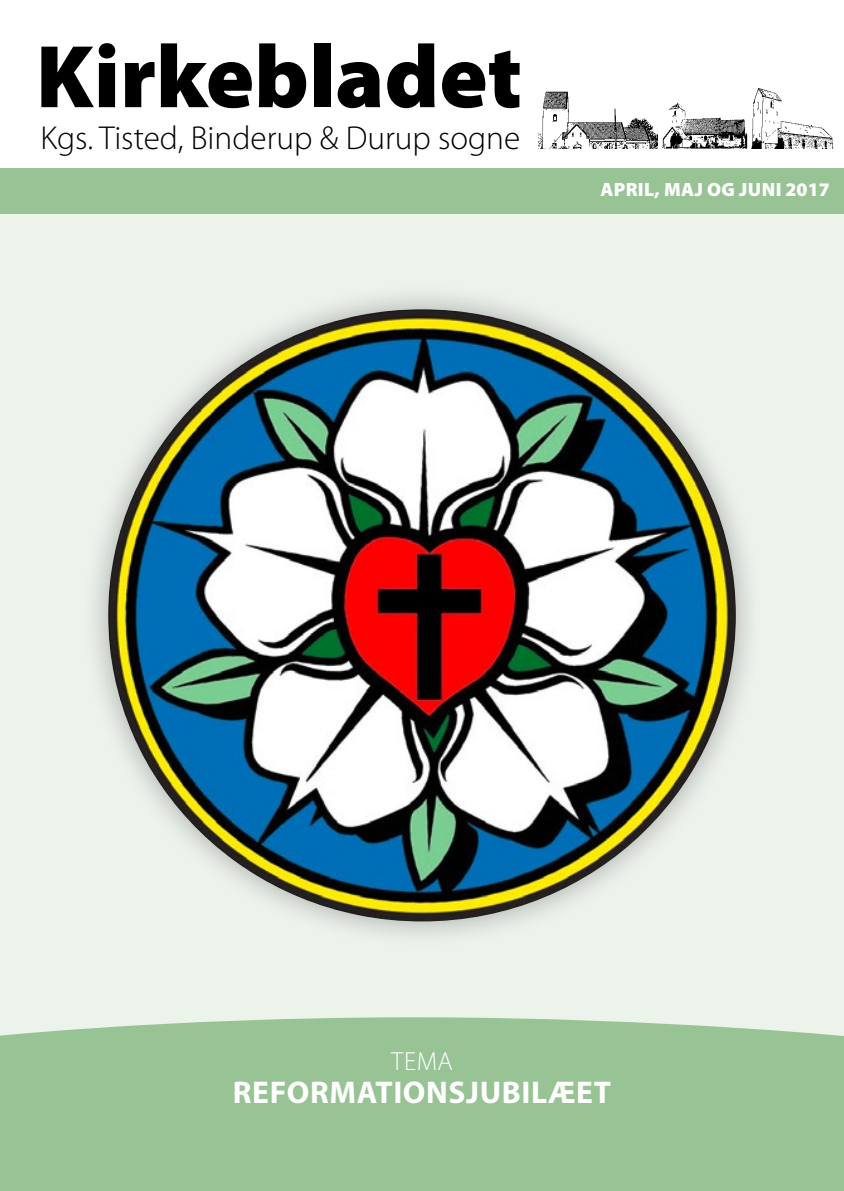
<style>
.page{position:relative;width:844px;height:1191px;background:#fff}
.page>*{position:absolute;margin:0;border:0;box-sizing:border-box;transform-origin:0 0}
.t1{font:900 89.77px "Myriad Pro";color:#000}
.t2{font:300 33.25px "Myriad Pro";color:#000}
.t3{font:700 31.5px "Myriad Pro";letter-spacing:.02em;color:#fff}
.t4{font:300 26.25px "Myriad Pro";color:#fff}
.t5{font:900 19.25px "Myriad Pro";letter-spacing:.02em;color:#fff}
</style>
<div class="page">
<div style="left:0;top:210px;width:843px;height:900px;background:#ecf3eb"></div>
<img style="left:538px;top:91px;width:119px;height:57px">
<img style="left:751px;top:88px;width:81px;height:60px">
<img style="left:662px;top:102px;width:85px;height:46px">
<div style="left:0;top:1017px;width:843px;height:174px;background:#98c395"></div>
<div style="left:0;top:168px;width:843px;height:45px;background:#98c395"></div>
<div style="left:81px;top:282px;width:682px;height:667px;background:#000;opacity:.3"></div>
<img style="left:108px;top:309px;width:627px;height:612px">
<h1 class="t1" style="left:36px;top:17px;width:487px">Kirkebladet</h1>
<p class="t2" style="left:41px;top:118px;width:481px">Kgs. Tisted, Binderup &amp; Durup sogne</p>
<p class="t5" style="left:600px;top:177px;width:231px">APRIL, MAJ OG JUNI 2017</p>
<p class="t4" style="left:391px;top:1045px;width:63px">TEMA</p>
<p class="t3" style="left:233px;top:1072px;width:379px">REFORMATIONSJUBILÆET</p>
</div>
